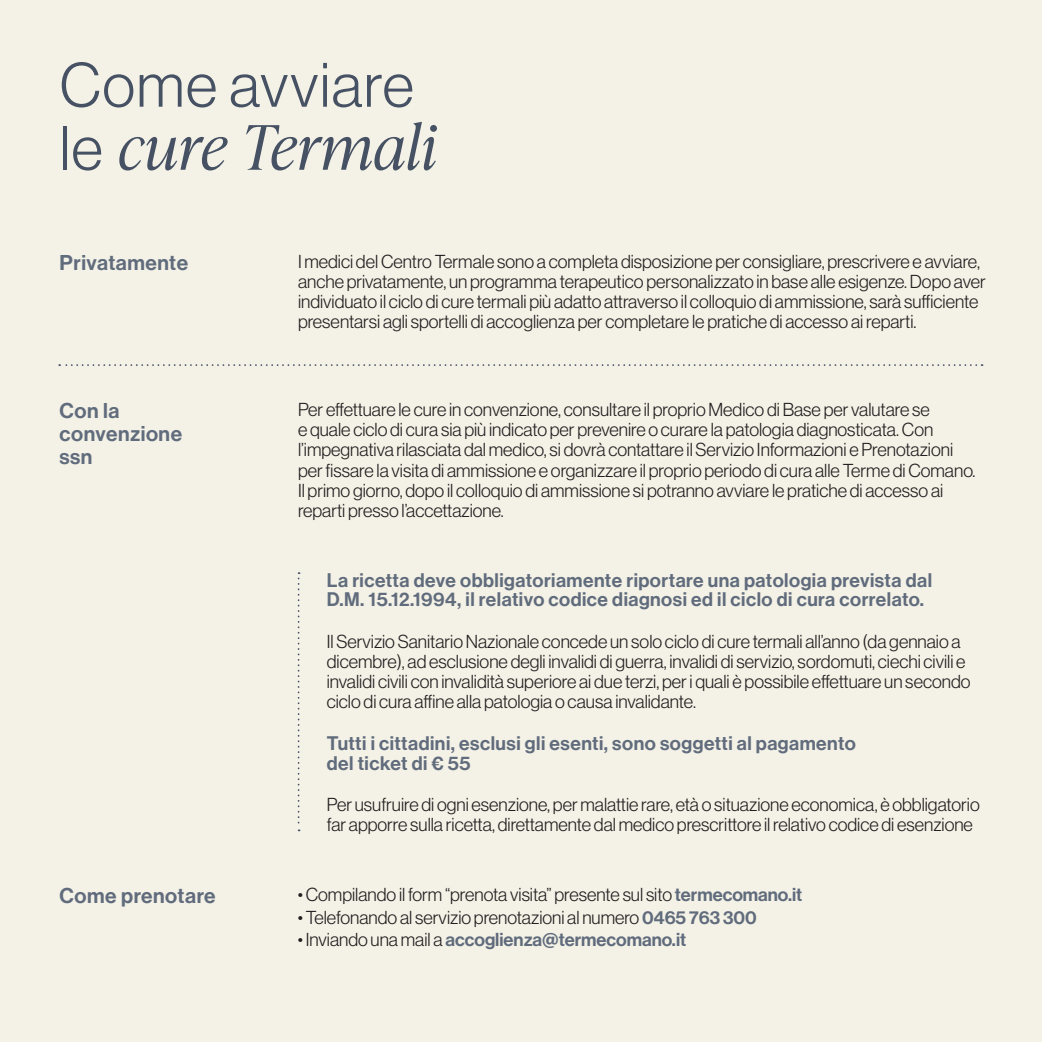
<style>
.page{position:relative;width:1042px;height:1042px;background:#f4f2e7}
.page>*{position:absolute;margin:0;border:0;box-sizing:border-box;transform-origin:0 0}
.t1{font:italic 300 61.25px "Ivy Presto Headline";letter-spacing:.025em;color:#465163}
.t2{font:61.25px "N Haas Grotesk DS Pro 45 Lt";letter-spacing:.025em;color:#465163}
.t3{font:21px/22.8px "N Haas Grotesk DS Pro 65 Md";letter-spacing:.025em;color:#606b7c}
.t4{font:19.25px/19.2px "N Haas Grotesk DS Pro 65 Md";letter-spacing:.025em;color:#606b7c}
.t5{font:18.38px/20.1px "N Haas Grotesk DS Pro 45 Lt";color:#231f20}
.t6{font:18.38px "N Haas Grotesk DS Pro 65 Md";color:#606b7c}
.s1{font-family:"N Haas Grotesk DS Pro 45 Lt";font-weight:400;font-style:normal}
.s2{font-family:"N Haas Grotesk DS Pro 65 Md";color:#606b7c}
.s3{font-family:"N Haas Grotesk DS Pro 45 Lt";color:#231f20}
</style>
<div class="page">
<svg style="left:298px;top:572px;width:2px;height:259px"></svg>
<svg style="left:59px;top:364px;width:923px;height:2px"></svg>
<h1 class="t2" style="left:60px;top:51px;width:356px">Come avviare</h1>
<h1 class="t1" style="left:60px;top:104px;width:378px"><span class="s1">le</span> cure Termali</h1>
<p class="t3" style="left:60px;top:251px;width:130px">Privatamente</p>
<p class="t5" style="left:298px;top:251px;width:689px">I medici del Centro Termale sono a completa disposizione per consigliare, prescrivere e avviare, anche privatamente, un programma terapeutico personalizzato in base alle esigenze. Dopo aver individuato il ciclo di cure termali più adatto attraverso il colloquio di ammissione, sarà sufficiente presentarsi agli sportelli di accoglienza per completare le pratiche di accesso ai reparti.</p>
<p class="t3" style="left:60px;top:400px;width:124px">Con la convenzione ssn</p>
<p class="t5" style="left:298px;top:400px;width:679px">Per effettuare le cure in convenzione, consultare il proprio Medico di Base per valutare se<br>e quale ciclo di cura sia più indicato per prevenire o curare la patologia diagnosticata. Con l’impegnativa rilasciata dal medico, si dovrà contattare il Servizio Informazioni e Prenotazioni per fissare la visita di ammissione e organizzare il proprio periodo di cura alle Terme di Comano.<br>Il primo giorno, dopo il colloquio di ammissione si potranno avviare le pratiche di accesso ai reparti presso l’accettazione.</p>
<p class="t4" style="left:327px;top:571px;width:607px">La ricetta deve obbligatoriamente riportare una patologia prevista dal<br>D.M. 15.12.1994, il relativo codice diagnosi ed il ciclo di cura correlato.</p>
<p class="t5" style="left:327px;top:631px;width:645px">Il Servizio Sanitario Nazionale concede un solo ciclo di cure termali all’anno (da gennaio a dicembre), ad esclusione degli invalidi di guerra, invalidi di servizio, sordomuti, ciechi civili e invalidi civili con invalidità superiore ai due terzi, per i quali è possibile effettuare un secondo ciclo di cura affine alla patologia o causa invalidante.</p>
<p class="t4" style="left:327px;top:734px;width:531px">Tutti i cittadini, esclusi gli esenti, sono soggetti al pagamento del ticket di € 55</p>
<p class="t5" style="left:327px;top:794px;width:654px">Per usufruire di ogni esenzione, per malattie rare, età o situazione economica, è obbligatorio far apporre sulla ricetta, direttamente dal medico prescrittore il relativo codice di esenzione</p>
<p class="t3" style="left:60px;top:884px;width:158px">Come prenotare</p>
<p class="t5" style="left:298px;top:884px;width:506px">• Compilando il form “prenota visita” presente sul sito <span class="s2">termecomano.it</span></p>
<p class="t5" style="left:298px;top:907px;width:461px">• Telefonando al servizio prenotazioni al numero <span class="s2">0465 763 300</span></p>
<p class="t6" style="left:298px;top:929px;width:390px"><span class="s3">• Inviando una mail a</span> accoglienza@termecomano.it</p>
</div>
